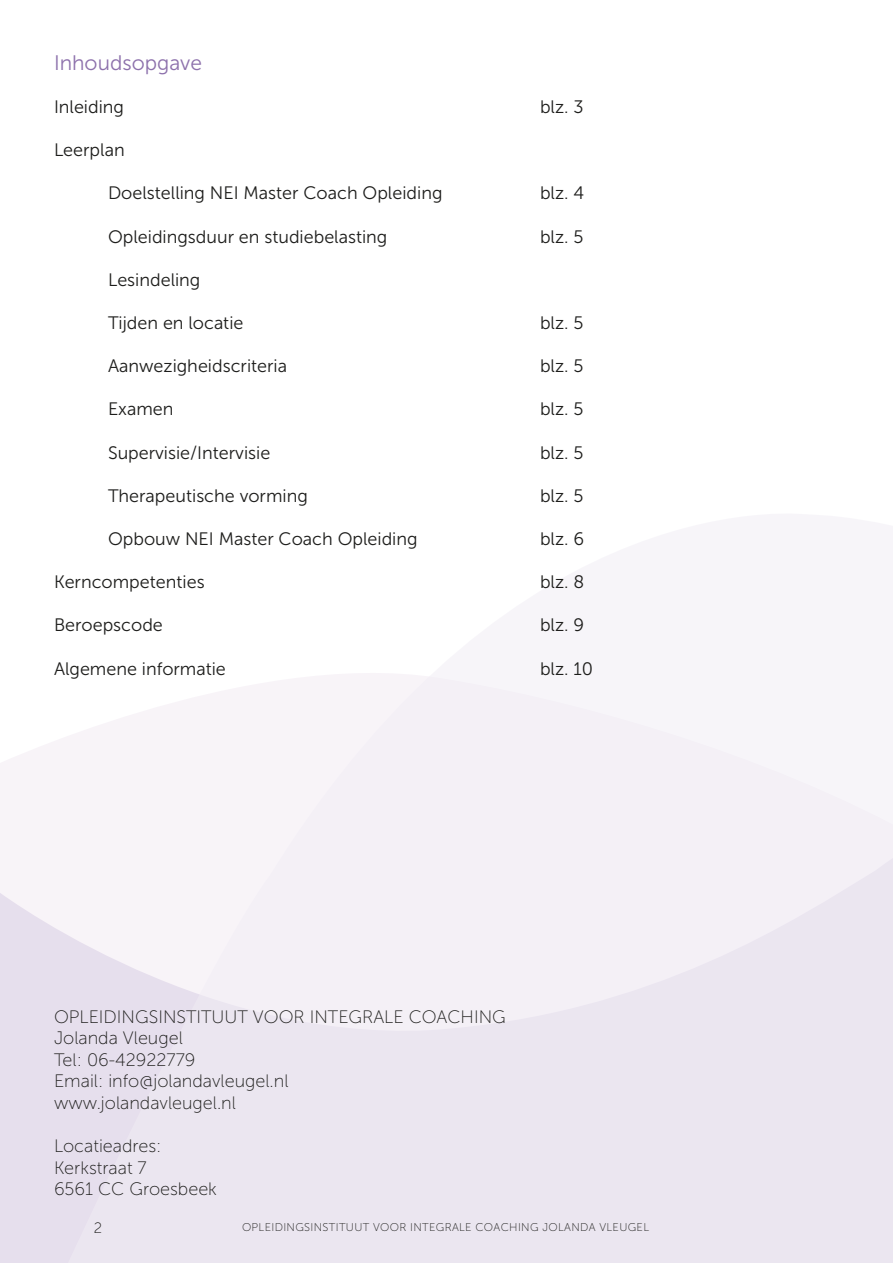
<style>
.page{position:relative;width:893px;height:1263px;background:#fff}
.page>*{position:absolute;margin:0;border:0;box-sizing:border-box;transform-origin:0 0}
.t1{font:21px "Museo Sans 300";color:#8d71ac}
.t2{font:18px "Museo Sans 300";color:#1d1d1b}
.t3{font:18px "Museo Sans 100";color:#1d1d1b}
.t4{font:15px "Museo Sans 100";color:#1d1d1b}
.t5{font:11.25px "Museo Sans 100";letter-spacing:.03em;color:#1d1d1b}
</style>
<div class="page">
<svg style="left:0;top:737px;width:67px;height:526px;fill:#e6dfed"></svg>
<svg style="left:67px;top:673px;width:826px;height:590px;fill:#f4f0f6"></svg>
<p class="t1" style="left:54px;top:51px;width:150px">Inhoudsopgave</p>
<p class="t2" style="left:54px;top:97px;width:72px">Inleiding</p>
<p class="t2" style="left:540px;top:97px;width:45px">blz. 3</p>
<p class="t2" style="left:54px;top:140px;width:72px">Leerplan</p>
<p class="t2" style="left:108px;top:183px;width:336px">Doelstelling NEI Master Coach Opleiding</p>
<p class="t2" style="left:540px;top:183px;width:46px">blz. 4</p>
<p class="t2" style="left:108px;top:227px;width:281px">Opleidingsduur en studiebelasting</p>
<p class="t2" style="left:540px;top:227px;width:45px">blz. 5</p>
<p class="t2" style="left:108px;top:270px;width:94px">Lesindeling</p>
<p class="t2" style="left:108px;top:313px;width:137px">Tijden en locatie</p>
<p class="t2" style="left:540px;top:313px;width:45px">blz. 5</p>
<p class="t2" style="left:108px;top:356px;width:181px">Aanwezigheidscriteria</p>
<p class="t2" style="left:540px;top:356px;width:45px">blz. 5</p>
<p class="t2" style="left:108px;top:399px;width:67px">Examen</p>
<p class="t2" style="left:540px;top:399px;width:45px">blz. 5</p>
<p class="t2" style="left:108px;top:443px;width:164px">Supervisie/Intervisie</p>
<p class="t2" style="left:540px;top:443px;width:45px">blz. 5</p>
<p class="t2" style="left:108px;top:486px;width:201px">Therapeutische vorming</p>
<p class="t2" style="left:540px;top:486px;width:45px">blz. 5</p>
<p class="t2" style="left:108px;top:529px;width:311px">Opbouw NEI Master Coach Opleiding</p>
<p class="t2" style="left:540px;top:529px;width:46px">blz. 6</p>
<p class="t2" style="left:54px;top:572px;width:152px">Kerncompetenties</p>
<p class="t2" style="left:540px;top:572px;width:46px">blz. 8</p>
<p class="t2" style="left:54px;top:615px;width:110px">Beroepscode</p>
<p class="t2" style="left:540px;top:615px;width:46px">blz. 9</p>
<p class="t2" style="left:54px;top:659px;width:173px">Algemene informatie</p>
<p class="t2" style="left:540px;top:659px;width:55px">blz. 10</p>
<p class="t3" style="left:54px;top:1007px;width:453px">OPLEIDINGSINSTITUUT VOOR INTEGRALE COACHING</p>
<p class="t3" style="left:54px;top:1028px;width:130px">Jolanda Vleugel</p>
<p class="t3" style="left:54px;top:1050px;width:143px">Tel: 06-42922779</p>
<p class="t3" style="left:54px;top:1072px;width:236px">Email: info@jolandavleugel.nl</p>
<p class="t3" style="left:54px;top:1093px;width:183px">www.jolandavleugel.nl</p>
<p class="t3" style="left:54px;top:1136px;width:109px">Locatieadres:</p>
<p class="t3" style="left:54px;top:1158px;width:94px">Kerkstraat 7</p>
<p class="t3" style="left:54px;top:1180px;width:164px">6561 CC Groesbeek</p>
<p class="t4" style="left:94px;top:1220px;width:10px">2</p>
<p class="t5" style="left:242px;top:1221px;width:409px">OPLEIDINGSINSTITUUT VOOR INTEGRALE COACHING JOLANDA VLEUGEL</p>
</div>
